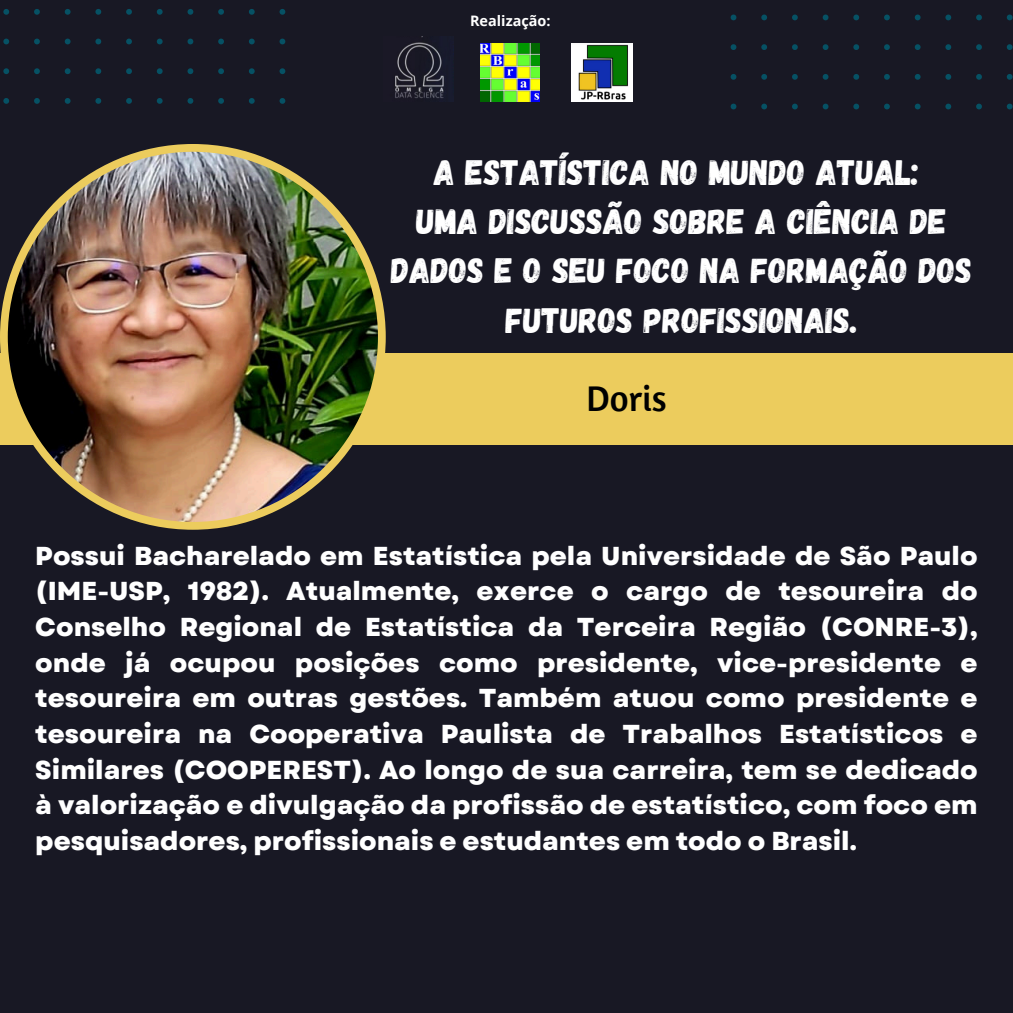
<style>
.page{position:relative;width:1013px;height:1013px;background:#fff}
.page>*{position:absolute;margin:0;border:0;box-sizing:border-box;transform-origin:0 0}
.t1{font:36.5px "Amaranth";color:#000}
.t2{font:35.25px/49.4px "Gagalin";color:#fff;text-align:center}
.t3{font:800 25.88px/35.6px "Garet";color:#fff;text-align:justify}
.t4{font:700 14.38px "Open Sans";color:#fff}
</style>
<div class="page">
<div style="left:0;top:0;width:1012px;height:1012px;background:#181824"></div>
<div style="left:0;top:353px;width:1012px;height:92px;background:#eccc5d"></div>
<svg style="left:3px;top:9px;width:282px;height:95px"></svg>
<div style="left:0;top:144px;width:386px;height:385px;background:#eccc5d;border-radius:50%"></div>
<img style="left:8px;top:152px;width:370px;height:370px;border-radius:50%">
<img style="left:480px;top:43px;width:60px;height:59px">
<img style="left:395px;top:37px;width:58px;height:65px">
<img style="left:571px;top:43px;width:62px;height:59px">
<svg style="left:730px;top:14px;width:282px;height:95px"></svg>
<p class="t4" style="left:470px;top:10px;width:82px">Realização:</p>
<p class="t2" style="left:391px;top:146px;width:582px">A ESTATÍSTICA NO MUNDO ATUAL:<br>UMA DISCUSSÃO SOBRE A CIÊNCIA DE<br>DADOS E O SEU FOCO NA FORMAÇÃO DOS<br>FUTUROS PROFISSIONAIS.</p>
<h1 class="t1" style="left:586px;top:376px;width:82px">Doris</h1>
<p class="t3" style="left:35px;top:538px;width:943px">Possui Bacharelado em Estatística pela Universidade de São Paulo (IME-USP, 1982). Atualmente, exerce o cargo de tesoureira do Conselho Regional de Estatística da Terceira Região (CONRE-3), onde já ocupou posições como presidente, vice-presidente e tesoureira em outras gestões. Também atuou como presidente e tesoureira na Cooperativa Paulista de Trabalhos Estatísticos e Similares (COOPEREST). Ao longo de sua carreira, tem se dedicado à valorização e divulgação da profissão de estatístico, com foco em pesquisadores, profissionais e estudantes em todo o Brasil.</p>
</div>
